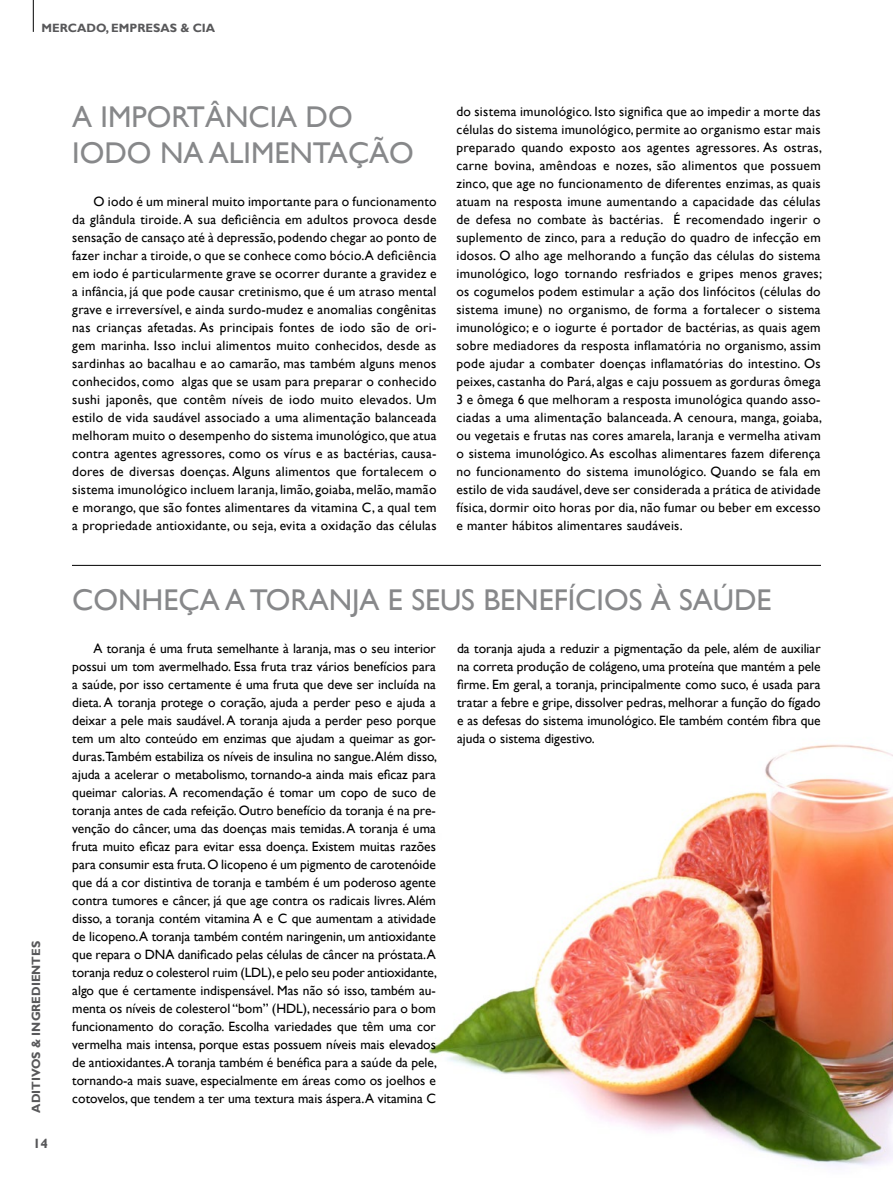
<style>
.page{position:relative;width:893px;height:1191px;background:#fff}
.page>*{position:absolute;margin:0;border:0;box-sizing:border-box;transform-origin:0 0}
.titulo_mercado_lanca{font:30px/36px "Gill Sans";color:#87888a}
.texto_box_mercado_la{font:13.5px/18px "Gill Sans";color:#000;text-align:justify}
.t1{font:700 13.5px "Gill Sans";color:#58585a}
.t2{font:700 12px "Gill Sans";color:#58585a}
</style>
<div class="page">
<hr style="left:33px;top:0;width:1px;height:32px;background:#000">
<img style="left:429px;top:744px;width:464px;height:423px">
<hr style="left:72px;top:565px;width:748px;height:1px;background:#000">
<img style="left:892px;top:758px;width:1px;height:409px">
<p class="t2" style="left:42px;top:21px;width:175px">MERCADO, EMPRESAS &amp; CIA</p>
<p class="titulo_mercado_lanca" style="left:72px;top:100px;width:343px">A IMPORTÂNCIA DO<br>IODO NA ALIMENTAÇÃO</p>
<p class="texto_box_mercado_la" style="left:72px;top:193px;width:366px;text-indent:21px">O iodo é um mineral muito importante para o funcionamento da glândula tiroide. A sua deficiência em adultos provoca desde sensação de cansaço até à depressão, podendo chegar ao ponto de fazer inchar a tiroide, o que se conhece como bócio.A deficiência em iodo é particularmente grave se ocorrer durante a gravidez e a infância, já que pode causar cretinismo, que é um atraso mental grave e irreversível, e ainda surdo-mudez e anomalias congênitas nas crianças afetadas. As principais fontes de iodo são de ori&shy;gem marinha. Isso inclui alimentos muito conhecidos, desde as sardinhas ao bacalhau e ao camarão, mas também alguns menos conhecidos, como algas que se usam para preparar o conhecido sushi japonês, que contêm níveis de iodo muito elevados. Um estilo de vida saudável associado a uma alimentação balanceada melhoram muito o desempenho do sistema imunológico, que atua contra agentes agressores, como os vírus e as bactérias, causa&shy;dores de diversas doenças. Alguns alimentos que fortalecem o sistema imunológico incluem laranja, limão, goiaba, melão, mamão e morango, que são fontes alimentares da vitamina C, a qual tem a propriedade antioxidante, ou seja, evita a oxidação das células</p>
<p class="texto_box_mercado_la" style="left:456px;top:103px;width:367px">do sistema imunológico. Isto significa que ao impedir a morte das células do sistema imunológico, permite ao organismo estar mais preparado quando exposto aos agentes agressores. As ostras, carne bovina, amêndoas e nozes, são alimentos que possuem zinco, que age no funcionamento de diferentes enzimas, as quais atuam na resposta imune aumentando a capacidade das células de defesa no combate às bactérias. É recomendado ingerir o suplemento de zinco, para a redução do quadro de infecção em idosos. O alho age melhorando a função das células do sistema imunológico, logo tornando resfriados e gripes menos graves; os cogumelos podem estimular a ação dos linfócitos (células do sistema imune) no organismo, de forma a fortalecer o sistema imunológico; e o iogurte é portador de bactérias, as quais agem sobre mediadores da resposta inflamatória no organismo, assim pode ajudar a combater doenças inflamatórias do intestino. Os peixes, castanha do Pará, algas e caju possuem as gorduras ômega 3 e ômega 6 que melhoram a resposta imunológica quando asso&shy;ciadas a uma alimentação balanceada. A cenoura, manga, goiaba, ou vegetais e frutas nas cores amarela, laranja e vermelha ativam o sistema imunológico. As escolhas alimentares fazem diferença no funcionamento do sistema imunológico. Quando se fala em estilo de vida saudável, deve ser considerada a prática de atividade física, dormir oito horas por dia, não fumar ou beber em excesso e manter hábitos alimentares saudáveis.</p>
<p class="t2" style="left:29px;top:1112px;width:173px;rotate:-90deg">ADITIVOS &amp; INGREDIENTES</p>
<p class="t1" style="left:33px;top:1135px;width:16px">14</p>
<p class="titulo_mercado_lanca" style="left:72px;top:582px;width:701px">CONHEÇA A TORANJA E SEUS BENEFÍCIOS À SAÚDE</p>
<p class="texto_box_mercado_la" style="left:72px;top:639px;width:366px;text-indent:21px">A toranja é uma fruta semelhante à laranja, mas o seu interior possui um tom avermelhado. Essa fruta traz vários benefícios para a saúde, por isso certamente é uma fruta que deve ser incluída na dieta. A toranja protege o coração, ajuda a perder peso e ajuda a deixar a pele mais saudável. A toranja ajuda a perder peso porque tem um alto conteúdo em enzimas que ajudam a queimar as gor&shy;duras.Também estabiliza os níveis de insulina no sangue.Além disso, ajuda a acelerar o metabolismo, tornando-a ainda mais eficaz para queimar calorias. A recomendação é tomar um copo de suco de toranja antes de cada refeição. Outro benefício da toranja é na pre&shy;venção do câncer, uma das doenças mais temidas. A toranja é uma fruta muito eficaz para evitar essa doença. Existem muitas razões para consumir esta fruta. O licopeno é um pigmento de carotenóide que dá a cor distintiva de toranja e também é um poderoso agente contra tumores e câncer, já que age contra os radicais livres. Além disso, a toranja contém vitamina A e C que aumentam a atividade de licopeno.A toranja também contém naringenin, um antioxidante que repara o DNA danificado pelas células de câncer na próstata.A toranja reduz o colesterol ruim (LDL), e pelo seu poder antioxidante, algo que é certamente indispensável. Mas não só isso, também au&shy;menta os níveis de colesterol “bom” (HDL), necessário para o bom funcionamento do coração. Escolha variedades que têm uma cor vermelha mais intensa, porque estas possuem níveis mais elevados de antioxidantes.A toranja também é benéfica para a saúde da pele, tornando-a mais suave, especialmente em áreas como os joelhos e cotovelos, que tendem a ter uma textura mais áspera. A vitamina C</p>
<p class="texto_box_mercado_la" style="left:457px;top:639px;width:365px">da toranja ajuda a reduzir a pigmentação da pele, além de auxiliar na correta produção de colágeno, uma proteína que mantém a pele firme. Em geral, a toranja, principalmente como suco, é usada para tratar a febre e gripe, dissolver pedras, melhorar a função do fígado e as defesas do sistema imunológico. Ele também contém fibra que ajuda o sistema digestivo.</p>
</div>
